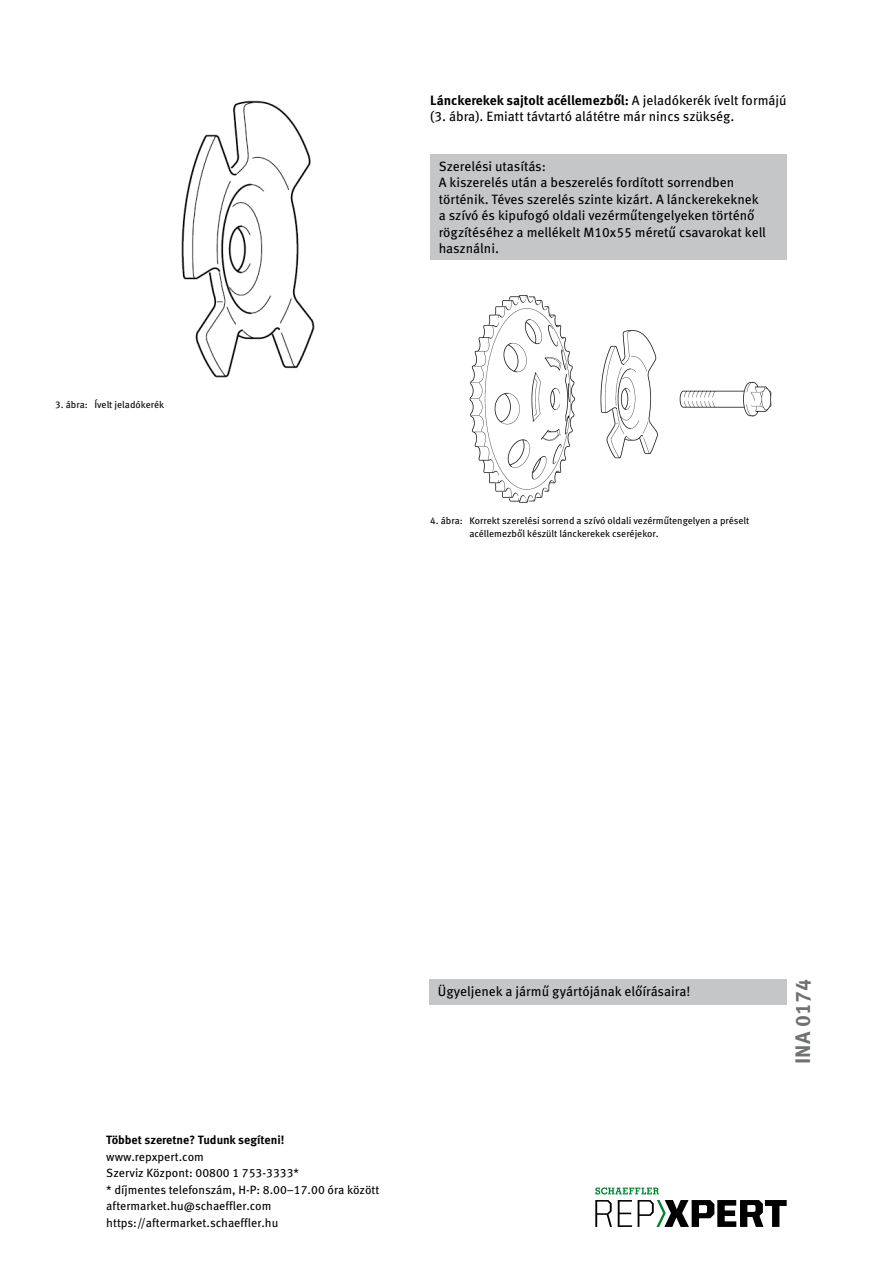
<style>
.page{position:relative;width:893px;height:1263px;background:#fff}
.page>*{position:absolute;margin:0;border:0;box-sizing:border-box;transform-origin:0 0}
.t1{font:700 21px "Meta Pro";color:#6f7172}
.t2{font:13.5px/16.5px "Meta Pro";color:#000}
.t3{font:12px/16.5px "Meta Pro";color:#000}
.t4{font:700 12px "Meta Pro";color:#000}
.t5{font:9.75px/12.8px "Meta Pro";color:#000}
.s1{font-weight:700}
</style>
<div class="page">
<svg style="left:595px;top:1200px;width:17px;height:27px"></svg>
<svg style="left:618px;top:1200px;width:14px;height:27px"></svg>
<svg style="left:638px;top:1200px;width:149px;height:27px"></svg>
<svg style="left:595px;top:1187px;width:64px;height:7px"></svg>
<div style="left:429px;top:980px;width:358px;height:25px;background:#c5c6c7"></div>
<img style="left:181px;top:100px;width:134px;height:278px">
<img style="left:469px;top:295px;width:303px;height:208px">
<div style="left:430px;top:154px;width:357px;height:106px;background:#c5c6c7"></div>
<p class="t5" style="left:55px;top:398px;width:110px">3. ábra: Ívelt jeladókerék</p>
<p class="t2" style="left:430px;top:91px;width:358px"><span class="s1">Lánckerekek sajtolt acéllemezből:</span> A jeladókerék ívelt formájú (3. ábra). Emiatt távtartó alátétre már nincs szükség.</p>
<p class="t2" style="left:439px;top:157px;width:329px">Szerelési utasítás:<br>A kiszerelés után a beszerelés fordított sorrendben történik. Téves szerelés szinte kizárt. A lánckerekeknek a szívó és kipufogó oldali vezérműtengelyeken történő rögzítéséhez a mellékelt M10x55 méretű csavarokat kell használni.</p>
<p class="t5" style="left:469px;top:514px;width:282px;text-indent:-39px">4. ábra: Korrekt szerelési sorrend a szívó oldali vezérműtengelyen a préselt acéllemezből készült lánckerekek cseréjekor.</p>
<p class="t4" style="left:106px;top:1131px;width:180px">Többet szeretne? Tudunk segíteni!</p>
<p class="t3" style="left:106px;top:1147px;width:275px">www.repxpert.com<br>Szerviz Központ: 00800 1 753-3333*<br>* díjmentes telefonszám, H-P: 8.00–17.00 óra között aftermarket.hu@schaeffler.com https://aftermarket.schaeffler.hu</p>
<p class="t2" style="left:438px;top:982px;width:254px">Ügyeljenek a jármű gyártójának előírásaira!</p>
<h1 class="t1" style="left:786px;top:1064px;width:86px;rotate:-90deg">INA 0174</h1>
</div>
